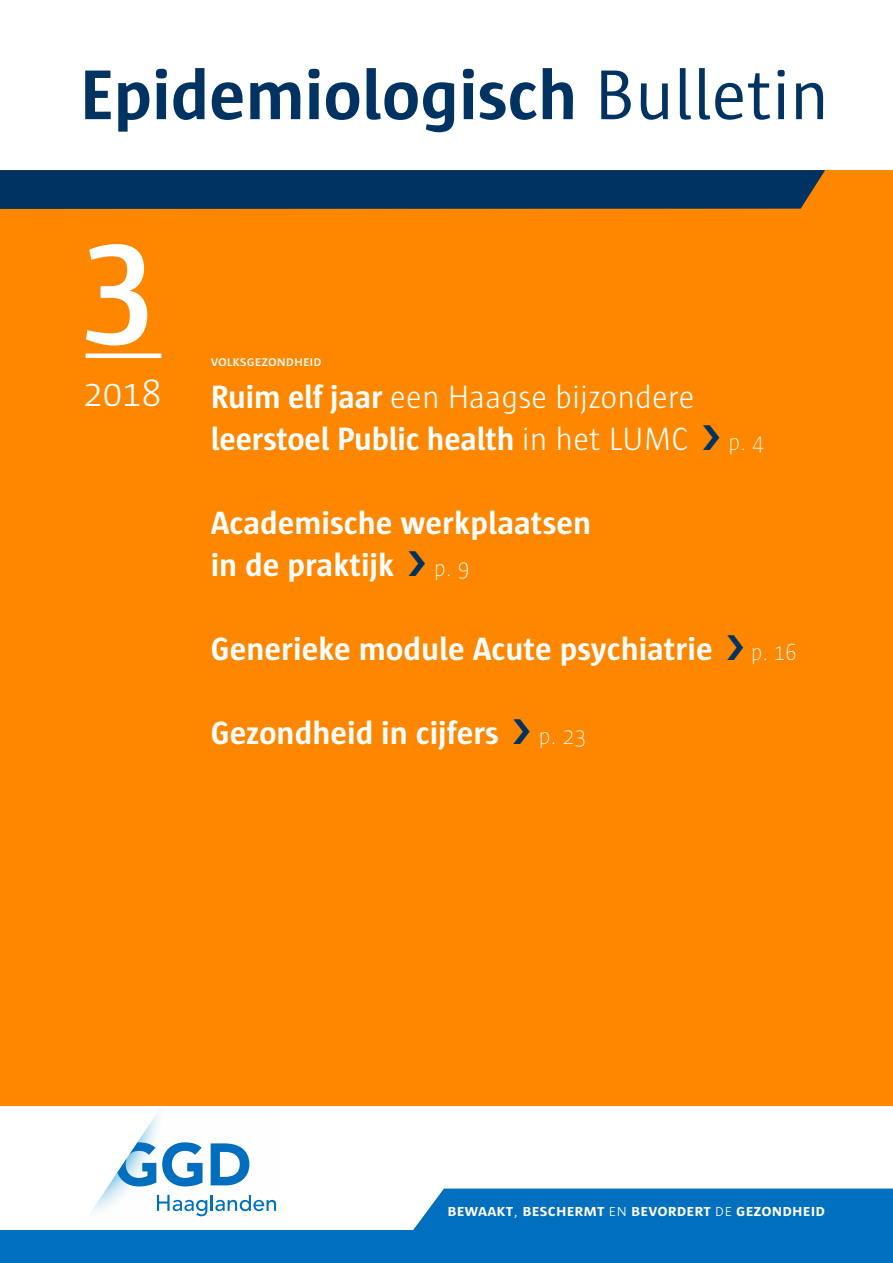
<style>
.page{position:relative;width:893px;height:1263px;background:#fff}
.page>*{position:absolute;margin:0;border:0;box-sizing:border-box;transform-origin:0 0}
.P_-_Nummer{font:600 147px "Sun";color:#fff}
.P_-_Titel{font:700 72px "Sun";color:#003361}
.P_-_Jaartal{font:300 39px "Sun";color:#fff}
.P___Artikelkop_op_pa{font:700 33px/42px "Sun";color:#fff}
.t1{font:700 15.75px "Sun SC";letter-spacing:.01em;color:#fff}
.P_-_Volksgezondheid{font:600 13.5px "Sun SC";color:#fff}
.s1{font-weight:400}
.s2{font-weight:300}
.s3{font-weight:200;font-size:24px}
</style>
<div class="page">
<div style="left:0;top:170px;width:893px;height:936px;background:#ff8700"></div>
<div style="left:413px;top:1188px;width:480px;height:42px;background:#006fbe"></div>
<div style="left:86px;top:353px;width:75px;height:5px;background:#fff"></div>
<div style="left:0;top:1230px;width:893px;height:33px;background:#006fbe"></div>
<div style="left:0;top:170px;width:825px;height:39px;background:#003361"></div>
<svg style="left:91px;top:1111px;width:186px;height:106px"></svg>
<p class="P_-_Titel" style="left:80px;top:55px;width:751px">Epidemiologisch <span class="s1">Bulletin</span></p>
<p class="P_-_Nummer" style="left:82px;top:200px;width:75px">3</p>
<p class="P_-_Jaartal" style="left:83px;top:372px;width:79px">2018</p>
<p class="P_-_Volksgezondheid" style="left:211px;top:354px;width:112px">volksgezondheid</p>
<p class="P___Artikelkop_op_pa" style="left:211px;top:376px;width:555px">Ruim elf jaar <span class="s2">een Haagse bijzondere </span>leerstoel Public health <span class="s2">in het LUMC</span> <span class="s3">p. 4</span></p>
<p class="P___Artikelkop_op_pa" style="left:211px;top:502px;width:382px">Academische werkplaatsen in de praktijk <span class="s3">p. 9</span></p>
<p class="P___Artikelkop_op_pa" style="left:211px;top:628px;width:587px">Generieke module Acute psychiatrie <span class="s3">p. 16</span></p>
<p class="P___Artikelkop_op_pa" style="left:211px;top:712px;width:377px">Gezondheid in cijfers <span class="s3">p. 23</span></p>
<p class="t1" style="left:447px;top:1202px;width:379px">bewaakt<span class="s2">,</span> beschermt <span class="s2">en</span> bevordert <span class="s2">de</span> gezondheid</p>
</div>
